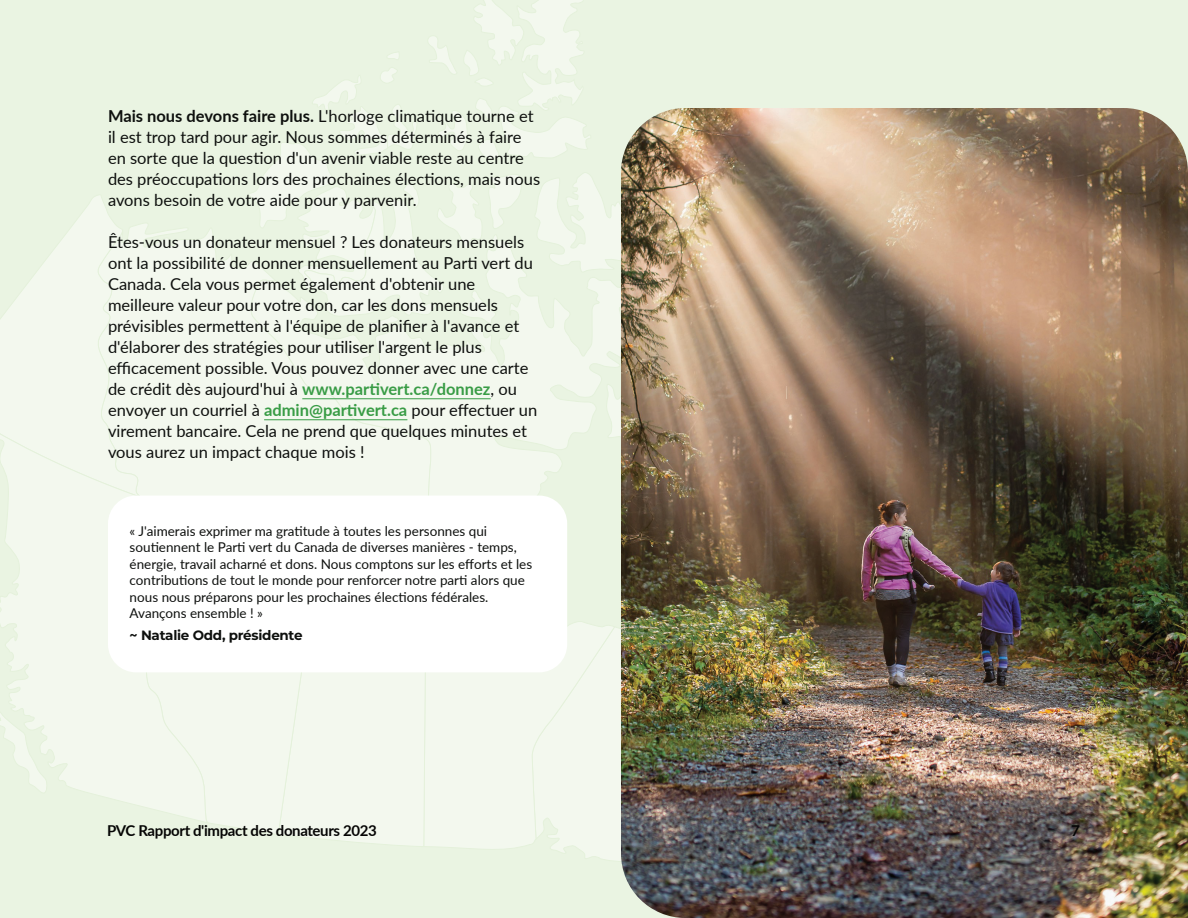
<style>
.page{position:relative;width:1188px;height:918px;background:#eaf4e2}
.page>*{position:absolute;margin:0;border:0;box-sizing:border-box;transform-origin:0 0}
.t1{font:16.5px/21px "Lato";color:#0e100e}
.t2{font:700 15px "Lato";letter-spacing:-.025em;color:#050504}
.t3{font:13.5px/16.5px "Lato";color:#0e100e}
.t4{font:700 13.5px "Montserrat";letter-spacing:-.02em;color:#0e100e}
.s1{font-weight:700}
.s2{font-weight:700;color:#399c46}
</style>
<div class="page">
<svg style="left:559px;top:628px;width:62px;height:233px"></svg>
<div style="left:427px;top:622px;width:188px;height:228px;background:#f3f8ee"></div>
<div style="left:305px;top:672px;width:122px;height:174px;background:#f3f8ee"></div>
<div style="left:209px;top:672px;width:112px;height:164px;background:#f3f8ee"></div>
<svg style="left:141px;top:224px;width:104px;height:272px"></svg>
<svg style="left:0;top:196px;width:141px;height:214px"></svg>
<svg style="left:592px;top:181px;width:29px;height:53px"></svg>
<svg style="left:250px;top:0;width:342px;height:234px"></svg>
<svg style="left:245px;top:234px;width:376px;height:285px"></svg>
<svg style="left:0;top:410px;width:209px;height:412px"></svg>
<img style="left:621px;top:108px;width:567px;height:810px">
<hr style="left:302px;top:398px;width:189px;height:1px;background:#399c46">
<hr style="left:264px;top:419px;width:143px;height:1px;background:#399c46">
<div style="left:108px;top:496px;width:459px;height:176px;background:#fff;border-radius:28px"></div>
<p class="t1" style="left:108px;top:105px;width:434px"><span class="s1">Mais nous devons faire plus.</span> L'horloge climatique tourne et il est trop tard pour agir. Nous sommes déterminés à faire en sorte que la question d'un avenir viable reste au centre des préoccupations lors des prochaines élections, mais nous avons besoin de votre aide pour y parvenir.</p>
<p class="t1" style="left:108px;top:231px;width:431px">Êtes-vous un donateur mensuel ? Les donateurs mensuels ont la possibilité de donner mensuellement au Parti vert du Canada. Cela vous permet également d'obtenir une meilleure valeur pour votre don, car les dons mensuels prévisibles permettent à l'équipe de planifier à l'avance et d'élaborer des stratégies pour utiliser l'argent le plus efficacement possible. Vous pouvez donner avec une carte de crédit dès aujourd'hui à <span class="s2">www.partivert.ca/donnez</span>, ou envoyer un courriel à <span class="s2">admin@partivert.ca</span> pour effectuer un virement bancaire. Cela ne prend que quelques minutes et vous aurez un impact chaque mois !</p>
<p class="t3" style="left:130px;top:522px;width:404px">« J'aimerais exprimer ma gratitude à toutes les personnes qui soutiennent le Parti vert du Canada de diverses manières - temps, énergie, travail acharné et dons. Nous comptons sur les efforts et les contributions de tout le monde pour renforcer notre parti alors que nous nous préparons pour les prochaines élections fédérales.<br>Avançons ensemble ! »</p>
<p class="t4" style="left:130px;top:626px;width:174px">~ Natalie Odd, présidente</p>
<p class="t2" style="left:107px;top:820px;width:271px">PVC Rapport d'impact des donateurs 2023</p>
<p class="t2" style="left:1071px;top:820px;width:10px">7</p>
</div>
